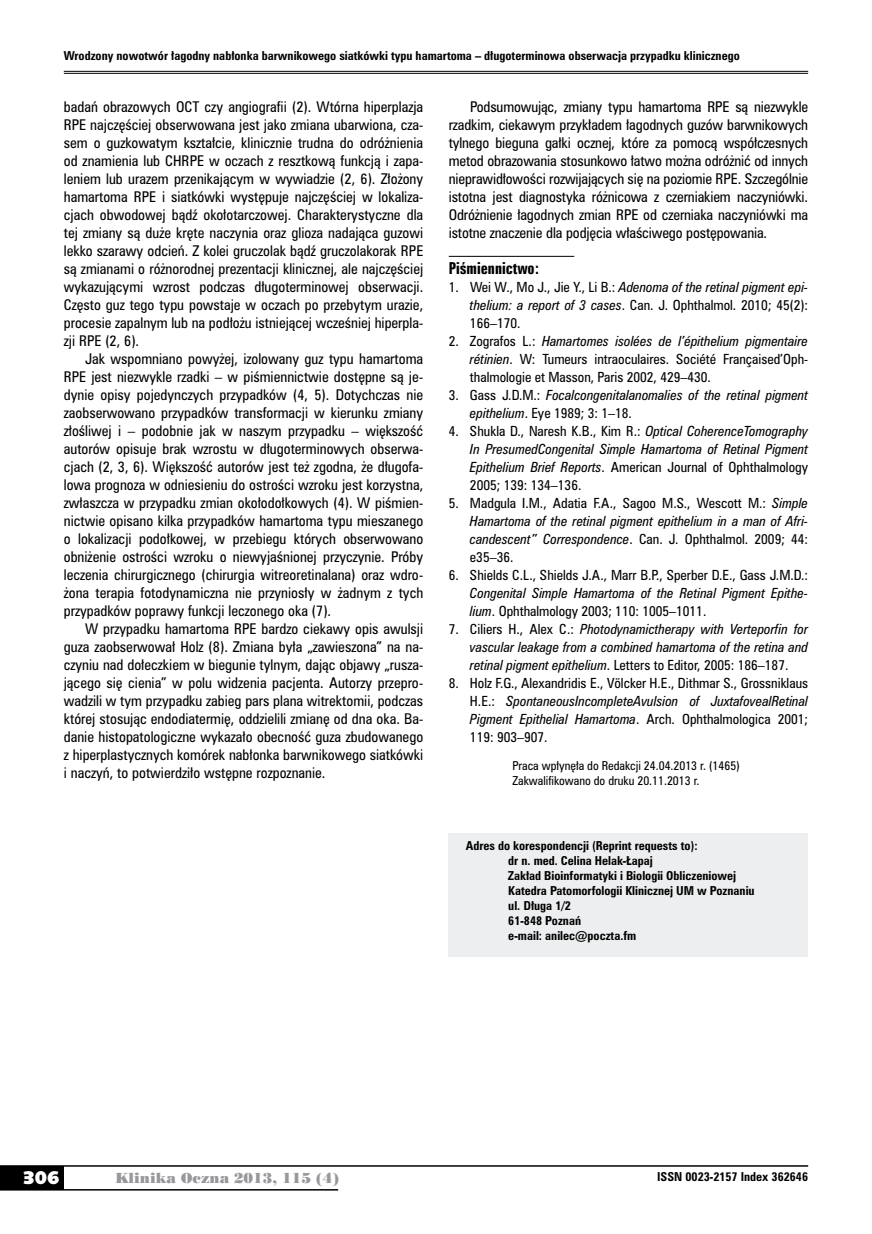
<style>
.page{position:relative;width:872px;height:1234px;background:#fff}
.page>*{position:absolute;margin:0;border:0;box-sizing:border-box;transform-origin:0 0}
.t1{font:18px "Humanst 531 U Blk PL";color:#fff}
.t2{font:15px "Zurich Bd X Cn PL";color:#000}
.t3{font:13.5px/18px "Zurich Cn PL";color:#000;text-align:justify}
.t4{font:13.5px "Poster Bodoni PL";color:#98989c}
.t5{font:italic 12.75px/18px "Zurich Cn PL";color:#000;text-align:justify}
.t6{font:12.75px/18px "Zurich Cn PL";color:#000;text-align:justify}
.t7{font:700 11.25px/15px "Zurich Cn PL";color:#000}
.t8{font:11.25px/15px "Zurich Cn PL";color:#000}
.s1{font-style:italic}
.s2{font-style:normal}
</style>
<div class="page">
<div style="left:0;top:1165px;width:64px;height:24px;background:#000"></div>
<hr style="left:0;top:1164px;width:808px;height:2px;background:#000">
<hr style="left:0;top:1188px;width:338px;height:2px;background:#000">
<hr style="left:64px;top:71px;width:744px;height:1px;background:#000">
<hr style="left:64px;top:73px;width:744px;height:1px;background:#000">
<hr style="left:449px;top:256px;width:125px;height:1px;background:#000">
<div style="left:449px;top:832px;width:359px;height:124px;background:#edeeef"></div>
<p class="t7" style="left:64px;top:48px;width:677px">Wrodzony nowotwór łagodny nabłonka barwnikowego siatkówki typu hamartoma – długoterminowa obserwacja przypadku klinicznego</p>
<p class="t3" style="left:64px;top:97px;width:361px">badań obrazowych OCT czy angiografii (2). Wtórna hiperplazja RPE najczęściej obserwowana jest jako zmiana ubarwiona, cza&shy;sem o guzkowatym kształcie, klinicznie trudna do odróżnienia od znamienia lub CHRPE w oczach z resztkową funkcją i zapa&shy;leniem lub urazem przenikającym w wywiadzie (2, 6). Złożony hamartoma RPE i siatkówki występuje najczęściej w lokaliza&shy;cjach obwodowej bądź okołotarczowej. Charakterystyczne dla tej zmiany są duże kręte naczynia oraz glioza nadająca guzowi lekko szarawy odcień. Z kolei gruczolak bądź gruczolakorak RPE są zmianami o różnorodnej prezentacji klinicznej, ale najczęściej wykazującymi wzrost podczas długoterminowej obserwacji.<br>Często guz tego typu powstaje w oczach po przebytym urazie, procesie zapalnym lub na podłożu istniejącej wcześniej hiperpla&shy;zji RPE (2, 6).</p>
<p class="t3" style="left:64px;top:349px;width:361px;text-indent:21px">Jak wspomniano powyżej, izolowany guz typu hamartoma RPE jest niezwykle rzadki – w piśmiennictwie dostępne są je&shy;dynie opisy pojedynczych przypadków (4, 5). Dotychczas nie zaobserwowano przypadków transformacji w kierunku zmiany złośliwej i – podobnie jak w naszym przypadku – większość autorów opisuje brak wzrostu w długoterminowych obserwa&shy;cjach (2, 3, 6). Większość autorów jest też zgodna, że długofa&shy;lowa prognoza w odniesieniu do ostrości wzroku jest korzystna, zwłaszcza w przypadku zmian okołodołkowych (4). W piśmien&shy;nictwie opisano kilka przypadków hamartoma typu mieszanego o lokalizacji podołkowej, w przebiegu których obserwowano obniżenie ostrości wzroku o niewyjaśnionej przyczynie. Próby leczenia chirurgicznego (chirurgia witreoretinalana) oraz wdro&shy;żona terapia fotodynamiczna nie przyniosły w żadnym z tych przypadków poprawy funkcji leczonego oka (7).</p>
<p class="t3" style="left:64px;top:619px;width:361px;text-indent:21px">W przypadku hamartoma RPE bardzo ciekawy opis awulsji guza zaobserwował Holz (8). Zmiana była „zawieszona” na na&shy;czyniu nad dołeczkiem w biegunie tylnym, dając objawy „rusza&shy;jącego się cienia” w polu widzenia pacjenta. Autorzy przepro&shy;wadzili w tym przypadku zabieg pars plana witrektomii, podczas której stosując endodiatermię, oddzielili zmianę od dna oka. Ba&shy;danie histopatologiczne wykazało obecność guza zbudowanego z hiperplastycznych komórek nabłonka barwnikowego siatkówki i naczyń, to potwierdziło wstępne rozpoznanie.</p>
<p class="t3" style="left:449px;top:97px;width:361px;text-indent:21px">Podsumowując, zmiany typu hamartoma RPE są niezwykle rzadkim, ciekawym przykładem łagodnych guzów barwnikowych tylnego bieguna gałki ocznej, które za pomocą współczesnych metod obrazowania stosunkowo łatwo można odróżnić od innych nieprawidłowości rozwijających się na poziomie RPE. Szczególnie istotna jest diagnostyka różnicowa z czerniakiem naczyniówki.<br>Odróżnienie łagodnych zmian RPE od czerniaka naczyniówki ma istotne znaczenie dla podjęcia właściwego postępowania.</p>
<p class="t2" style="left:449px;top:258px;width:92px">Piśmiennictwo:</p>
<p class="t6" style="left:470px;top:277px;width:340px;text-indent:-21px">1. Wei W., Mo J., Jie Y., Li B.: <span class="s1">Adenoma of the retinal pigment epi&shy;thelium: a report of 3 cases</span>. Can. J. Ophthalmol. 2010; 45(2):<br>166–170.</p>
<p class="t6" style="left:470px;top:331px;width:340px;text-indent:-21px">2. Zografos L.: <span class="s1">Hamartomes isolées de l’épithelium pigmentaire rétinien</span>. W: Tumeurs intraoculaires. Société Françaised’Oph&shy;thalmologie et Masson, Paris 2002, 429–430.</p>
<p class="t5" style="left:470px;top:385px;width:340px;text-indent:-21px"><span class="s2">3. Gass J.D.M.:</span> Focalcongenitalanomalies of the retinal pigment epithelium<span class="s2">. Eye 1989; 3: 1–18.</span></p>
<p class="t5" style="left:470px;top:421px;width:340px;text-indent:-21px"><span class="s2">4. Shukla D., Naresh K.B., Kim R.:</span> Optical CoherenceTomography In PresumedCongenital Simple Hamartoma of Retinal Pigment Epithelium Brief Reports<span class="s2">. American Journal of Ophthalmology 2005; 139: 134–136.</span></p>
<p class="t5" style="left:470px;top:493px;width:340px;text-indent:-21px"><span class="s2">5. Madgula I.M., Adatia F.A., Sagoo M.S., Wescott M.:</span> Simple Hamartoma of the retinal pigment epithelium in a man of Afri&shy;candescent” Correspondence<span class="s2">. Can. J. Ophthalmol. 2009; 44: e35–36.</span></p>
<p class="t6" style="left:449px;top:565px;width:361px">6. Shields C.L., Shields J.A., Marr B.P., Sperber D.E., Gass J.M.D.:</p>
<p class="t5" style="left:470px;top:584px;width:340px">Congenital Simple Hamartoma of the Retinal Pigment Epithe&shy;lium<span class="s2">. Ophthalmology 2003; 110: 1005–1011.</span></p>
<p class="t5" style="left:470px;top:620px;width:340px;text-indent:-21px"><span class="s2">7. Ciliers H., Alex C.:</span> Photodynamictherapy with Verteporfin for vascular leakage from a combined hamartoma of the retina and retinal pigment epithelium<span class="s2">. Letters to Editor, 2005: 186–187.</span></p>
<p class="t6" style="left:470px;top:674px;width:340px;text-indent:-21px">8. Holz F.G., Alexandridis E., Völcker H.E., Dithmar S., Grossniklaus H.E.: <span class="s1">SpontaneousIncompleteAvulsion of JuxtafovealRetinal Pigment Epithelial Hamartoma</span>. Arch. Ophthalmologica 2001; 119: 903–907.</p>
<p class="t8" style="left:512px;top:757px;width:229px">Praca wpłynęła do Redakcji 24.04.2013 r. (1465)<br>Zakwalifikowano do druku 20.11.2013 r.</p>
<p class="t7" style="left:508px;top:838px;width:248px;text-indent:-43px">Adres do korespondencji (Reprint requests to):<br>dr n. med. Celina Helak-Łapaj<br>Zakład Bioinformatyki i Biologii Obliczeniowej Katedra Patomorfologii Klinicznej UM w Poznaniu ul. Długa 1/2<br>61-848 Poznań<br>e-mail: anilec@poczta.fm</p>
<h1 class="t1" style="left:23px;top:1165px;width:38px">306</h1>
<p class="t4" style="left:115px;top:1168px;width:225px">Klinika Oczna 2013, 115 (4)</p>
<p class="t7" style="left:657px;top:1168px;width:152px">ISSN 0023-2157 Index 362646</p>
</div>
